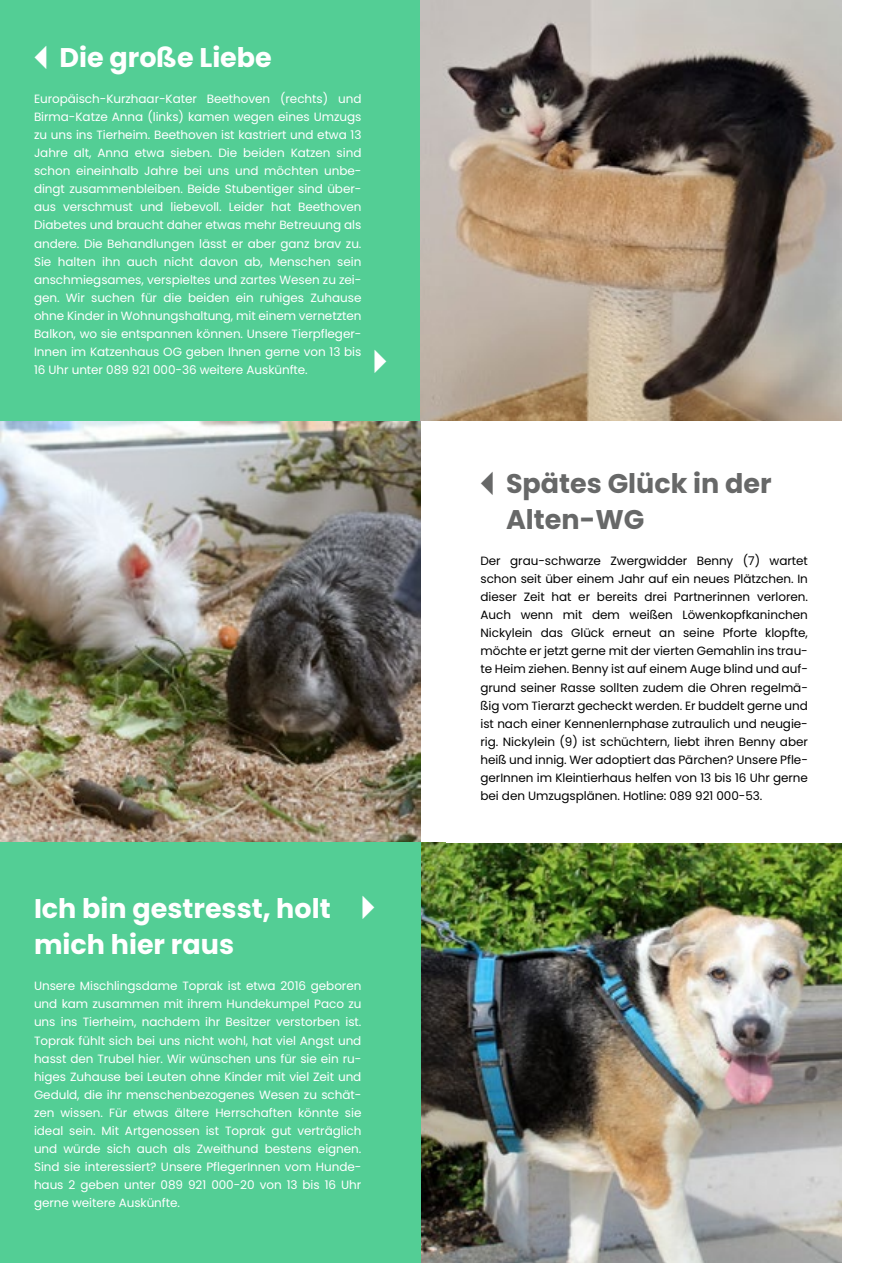
<style>
.page{position:relative;width:893px;height:1263px;background:#fff}
.page>*{position:absolute;margin:0;border:0;box-sizing:border-box;transform-origin:0 0}
.t1{font:700 27px/36px "Poppins";color:#fff}
.t2{font:700 27px/36px "Poppins";color:#676868}
.t3{font:12px/18px "Poppins";letter-spacing:-.005em;color:#fff}
.t4{font:12px/18px "Poppins";letter-spacing:-.005em;color:#000;text-align:justify}
</style>
<div class="page">
<div style="left:0;top:0;width:421px;height:421px;background:#53ce95"></div>
<img style="left:421px;top:842px;width:421px;height:421px">
<div style="left:446px;top:422px;width:421px;height:421px;background:#fff"></div>
<div style="left:0;top:842px;width:421px;height:421px;background:#53ce95"></div>
<img style="left:0;top:421px;width:421px;height:421px">
<img style="left:421px;top:0;width:421px;height:421px">
<h1 class="t1" style="left:34px;top:39px;width:239px">◂ Die große Liebe</h1>
<p class="t3" style="left:34px;top:90px;width:329px">Europäisch-Kurzhaar-Kater Beethoven (rechts) und Birma-Katze Anna (links) kamen wegen eines Umzugs zu uns ins Tierheim. Beethoven ist kastriert und etwa 13<br>Jahre alt, Anna etwa sieben. Die beiden Katzen sind schon eineinhalb Jahre bei uns und möchten unbe&shy;dingt zusammenbleiben. Beide Stubentiger sind über&shy;aus verschmust und liebevoll. Leider hat Beethoven Diabetes und braucht daher etwas mehr Betreuung als andere. Die Behandlungen lässt er aber ganz brav zu.<br>Sie halten ihn auch nicht davon ab, Menschen sein anschmiegsames, verspieltes und zartes Wesen zu zei&shy;gen. Wir suchen für die beiden ein ruhiges Zuhause ohne Kinder in Wohnungshaltung, mit einem vernetzten Balkon, wo sie entspannen können. Unsere Tierpfleger-Innen im Katzenhaus OG geben Ihnen gerne von 13 bis 16 Uhr unter 089 921 000-36 weitere Auskünfte.</p>
<h1 class="t1" style="left:34px;top:891px;width:298px">Ich bin gestresst, holt mich hier raus</h1>
<p class="t3" style="left:34px;top:977px;width:329px;text-align:justify">Unsere Mischlingsdame Toprak ist etwa 2016 geboren und kam zusammen mit ihrem Hundekumpel Paco zu uns ins Tierheim, nachdem ihr Besitzer verstorben ist.<br>Toprak fühlt sich bei uns nicht wohl, hat viel Angst und hasst den Trubel hier. Wir wünschen uns für sie ein ru&shy;higes Zuhause bei Leuten ohne Kinder mit viel Zeit und Geduld, die ihr menschenbezogenes Wesen zu schät&shy;zen wissen. Für etwas ältere Herrschaften könnte sie ideal sein. Mit Artgenossen ist Toprak gut verträglich und würde sich auch als Zweithund bestens eignen.<br>Sind sie interessiert? Unsere PflegerInnen vom Hunde&shy;haus 2 geben unter 089 921 000-20 von 13 bis 16 Uhr gerne weitere Auskünfte.</p>
<h1 class="t2" style="left:506px;top:465px;width:267px;text-indent:-26px">◂ Spätes Glück in der<br>Alten-WG</h1>
<p class="t4" style="left:480px;top:552px;width:329px">Der grau-schwarze Zwergwidder Benny (7) wartet schon seit über einem Jahr auf ein neues Plätzchen. In dieser Zeit hat er bereits drei Partnerinnen verloren.<br>Auch wenn mit dem weißen Löwenkopfkaninchen Nickylein das Glück erneut an seine Pforte klopfte, möchte er jetzt gerne mit der vierten Gemahlin ins trau&shy;te Heim ziehen. Benny ist auf einem Auge blind und auf&shy;grund seiner Rasse sollten zudem die Ohren regelmä&shy;ßig vom Tierarzt gecheckt werden. Er buddelt gerne und ist nach einer Kennenlernphase zutraulich und neugie&shy;rig. Nickylein (9) ist schüchtern, liebt ihren Benny aber heiß und innig. Wer adoptiert das Pärchen? Unsere Pfle&shy;gerInnen im Kleintierhaus helfen von 13 bis 16 Uhr gerne bei den Umzugsplänen. Hotline: 089 921 000-53.</p>
</div>
